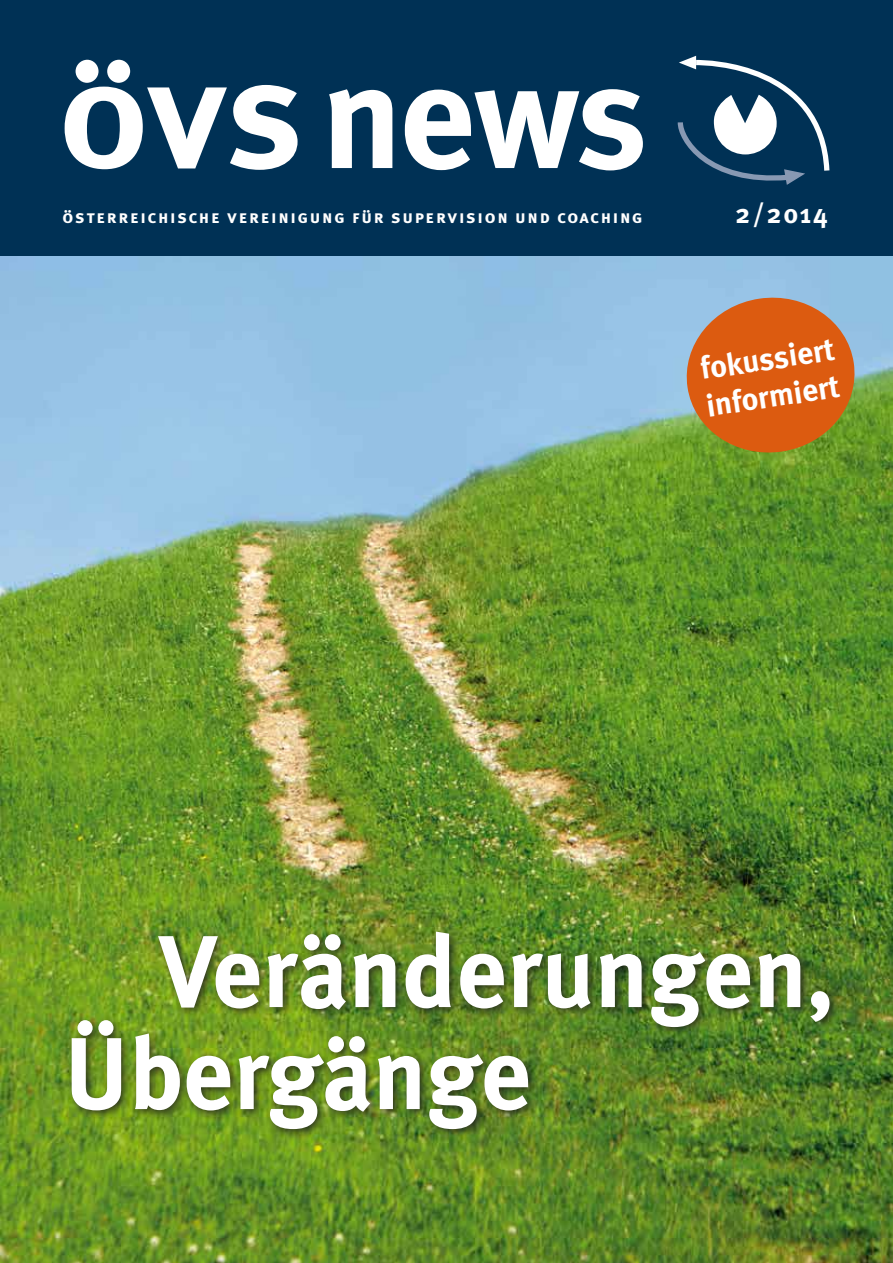
<style>
.page{position:relative;width:893px;height:1263px;background:#fff}
.page>*{position:absolute;margin:0;border:0;box-sizing:border-box;transform-origin:0 0}
.t1{font:700 150px "Meta Plus";color:#fff}
.t2{font:700 102px/102px "Meta Plus";color:#fff}
.t3{font:700 31.5px/37.5px "Meta Plus";color:#fff}
.t4{font:700 27px "Meta Plus";color:#fff}
.t5{font:18px "Meta Plus Bold Caps";letter-spacing:.09em;color:#fff}
.s1{font-family:"Meta Plus Bold Caps";font-weight:400}
</style>
<div class="page">
<img style="left:0;top:255px;width:893px;height:1008px">
<svg style="left:681px;top:292px;width:179px;height:166px;background:#c07638"></svg>
<div style="left:67px;top:927px;width:773px;height:213px;background:#1a171c;opacity:.75"></div>
<div style="left:0;top:0;width:893px;height:255px;background:#003155"></div>
<svg style="left:678px;top:56px;width:151px;height:128px"></svg>
<h1 class="t1" style="left:58px;top:29px;width:591px"><span class="s1">övs</span>news</h1>
<p class="t5" style="left:63px;top:206px;width:582px">österreichische vereinigung für supervision und coaching</p>
<h3 class="t4" style="left:735px;top:198px;width:94px">2/2014</h3>
<h3 class="t3" style="left:698px;top:349px;width:137px;rotate:-8deg">fokussiert informiert</h3>
<h2 class="t2" style="left:64px;top:920px;width:771px;text-indent:95px">Veränderungen,<br>Übergänge</h2>
</div>
